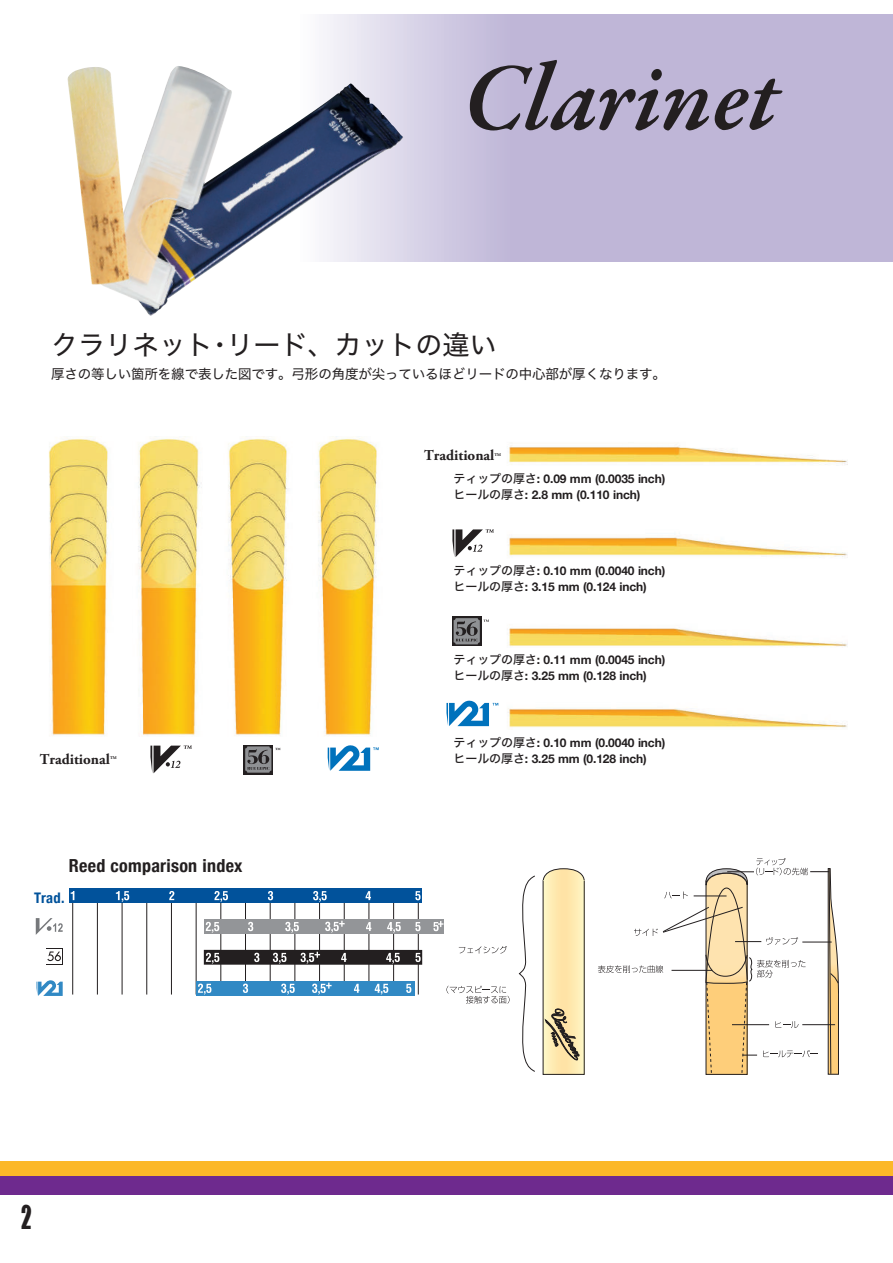
<style>
.page{position:relative;width:893px;height:1263px;background:#fff}
.page>*{position:absolute;margin:0;border:0;box-sizing:border-box;transform-origin:0 0}
.t1{font:italic 600 97.5px "Garamond Premr Pro";color:#231f20}
.t2{font:30px "Impact";color:#231f20;scale:.7 1}
.t3{font:27px "Hiragino Sans W4";color:#231f20}
.t4{font:700 condensed 18px "Helvetica Neue";letter-spacing:.015em;color:#231f20}
.t5{font:700 15px "Adobe Garamond Pro";color:#231f20}
.t6{font:700 condensed 14.55px "Helvetica Neue";color:#01529b}
.t7{font:13.5px "Hiragino Sans W4";letter-spacing:-.01em;color:#231f20}
.t8{font:700 12px/16.5px "Helvetica Neue";letter-spacing:-.01em;color:#231f20}
.t9{font:700 4.35px "Adobe Garamond Pro";color:#231f20}
.s1{font-family:"Hiragino Sans W5";font-weight:400}
</style>
<div class="page">
<svg style="left:323px;top:15px;width:570px;height:246px;background:#c3bbd9"></svg>
<div style="left:0;top:1161px;width:893px;height:15px;background:#fcb828"></div>
<div style="left:0;top:1176px;width:893px;height:19px;background:#6e2a8e"></div>
<svg style="left:150px;top:745px;width:42px;height:28px"></svg>
<svg style="left:452px;top:529px;width:42px;height:28px"></svg>
<svg style="left:452px;top:617px;width:29px;height:29px"></svg>
<div style="left:454px;top:618px;width:26px;height:26px;background:linear-gradient(to right,#929497,#8a8c8e);border-radius:2px"></div>
<svg style="left:456px;top:619px;width:33px;height:22px"></svg>
<img style="left:67px;top:66px;width:337px;height:250px">
<svg style="left:244px;top:745px;width:29px;height:29px"></svg>
<div style="left:245px;top:746px;width:26px;height:27px;background:#8f9194;border-radius:2px"></div>
<svg style="left:247px;top:749px;width:22px;height:21px"></svg>
<img style="left:49px;top:438px;width:60px;height:298px">
<img style="left:138px;top:438px;width:64px;height:298px">
<img style="left:228px;top:438px;width:60px;height:298px">
<img style="left:318px;top:438px;width:60px;height:298px">
<img style="left:509px;top:445px;width:339px;height:20px">
<img style="left:508px;top:536px;width:340px;height:21px">
<img style="left:509px;top:628px;width:339px;height:19px">
<img style="left:507px;top:708px;width:341px;height:20px">
<svg style="left:328px;top:745px;width:51px;height:26px"></svg>
<svg style="left:446px;top:700px;width:52px;height:26px"></svg>
<svg style="left:542px;top:868px;width:43px;height:14px"></svg>
<svg style="left:545px;top:882px;width:38px;height:191px;background:#feeab2"></svg>
<div style="left:543px;top:880px;width:42px;height:195px;border:1px solid #231f20"></div>
<svg style="left:545px;top:1008px;width:35px;height:52px;background:#c5b58b"></svg>
<svg style="left:446px;top:986px;width:64px;height:18px"></svg>
<svg style="left:459px;top:946px;width:48px;height:7px"></svg>
<svg style="left:519px;top:875px;width:16px;height:197px"></svg>
<svg style="left:598px;top:858px;width:241px;height:217px"></svg>
<hr style="left:72px;top:889px;width:1px;height:105px;background:#231f20">
<hr style="left:97px;top:889px;width:1px;height:105px;background:#231f20">
<hr style="left:147px;top:889px;width:1px;height:105px;background:#231f20">
<hr style="left:196px;top:889px;width:1px;height:105px;background:#231f20">
<hr style="left:245px;top:889px;width:1px;height:105px;background:#231f20">
<hr style="left:295px;top:889px;width:1px;height:105px;background:#231f20">
<hr style="left:344px;top:889px;width:1px;height:105px;background:#231f20">
<hr style="left:393px;top:889px;width:1px;height:105px;background:#231f20">
<hr style="left:122px;top:889px;width:1px;height:105px;background:#231f20">
<hr style="left:171px;top:889px;width:1px;height:105px;background:#231f20">
<hr style="left:220px;top:889px;width:1px;height:105px;background:#231f20">
<hr style="left:270px;top:889px;width:1px;height:105px;background:#231f20">
<hr style="left:319px;top:889px;width:1px;height:105px;background:#231f20">
<hr style="left:369px;top:889px;width:1px;height:105px;background:#231f20">
<hr style="left:418px;top:889px;width:1px;height:105px;background:#231f20">
<div style="left:70px;top:888px;width:352px;height:15px;background:#01529b"></div>
<svg style="left:71px;top:891px;width:3px;height:9px"></svg>
<svg style="left:116px;top:891px;width:13px;height:11px"></svg>
<svg style="left:169px;top:891px;width:5px;height:9px"></svg>
<svg style="left:214px;top:891px;width:14px;height:11px"></svg>
<svg style="left:268px;top:891px;width:5px;height:9px"></svg>
<svg style="left:313px;top:891px;width:14px;height:11px"></svg>
<svg style="left:366px;top:891px;width:5px;height:9px"></svg>
<svg style="left:415px;top:891px;width:6px;height:9px"></svg>
<svg style="left:46px;top:948px;width:17px;height:16px"></svg>
<div style="left:47px;top:949px;width:15px;height:15px;background:#fff"></div>
<svg style="left:47px;top:951px;width:14px;height:10px"></svg>
<div style="left:204px;top:950px;width:218px;height:15px;background:#231f20"></div>
<svg style="left:206px;top:953px;width:13px;height:11px"></svg>
<svg style="left:254px;top:953px;width:5px;height:9px"></svg>
<svg style="left:273px;top:953px;width:13px;height:11px"></svg>
<svg style="left:341px;top:953px;width:6px;height:9px"></svg>
<svg style="left:415px;top:953px;width:6px;height:9px"></svg>
<svg style="left:301px;top:952px;width:19px;height:12px"></svg>
<svg style="left:386px;top:953px;width:14px;height:11px"></svg>
<div style="left:204px;top:919px;width:240px;height:15px;background:#939598"></div>
<svg style="left:206px;top:922px;width:13px;height:11px"></svg>
<svg style="left:248px;top:922px;width:5px;height:9px"></svg>
<svg style="left:285px;top:922px;width:14px;height:11px"></svg>
<svg style="left:366px;top:922px;width:5px;height:9px"></svg>
<svg style="left:387px;top:922px;width:14px;height:11px"></svg>
<svg style="left:415px;top:922px;width:6px;height:9px"></svg>
<svg style="left:433px;top:921px;width:10px;height:10px"></svg>
<svg style="left:325px;top:921px;width:20px;height:12px"></svg>
<svg style="left:36px;top:918px;width:27px;height:17px"></svg>
<div style="left:196px;top:981px;width:218px;height:14px;background:#3189c4"></div>
<svg style="left:198px;top:983px;width:13px;height:11px"></svg>
<svg style="left:243px;top:983px;width:5px;height:10px"></svg>
<svg style="left:281px;top:983px;width:14px;height:11px"></svg>
<svg style="left:354px;top:984px;width:5px;height:9px"></svg>
<svg style="left:406px;top:984px;width:5px;height:9px"></svg>
<svg style="left:312px;top:982px;width:20px;height:12px"></svg>
<svg style="left:375px;top:984px;width:13px;height:10px"></svg>
<svg style="left:36px;top:980px;width:27px;height:16px"></svg>
<h1 class="t1" style="left:462px;top:38px;width:317px">Clarinet</h1>
<h3 class="t3" style="left:51px;top:320px;width:447px">クラリネット･リード、カットの違い</h3>
<p class="t7" style="left:51px;top:362px;width:616px">厚さの等しい箇所を線で表した図です。弓形の角度が尖っているほどリードの中心部が厚くなります。</p>
<p class="t5" style="left:424px;top:447px;width:72px">Traditional</p>
<p class="t9" style="left:494px;top:452px;width:8px">TM</p>
<p class="t8" style="left:454px;top:470px;width:213px"><span class="s1">ティップの厚さ</span>: 0.09 mm (0.0035 inch)<span class="s1">ヒールの厚さ</span>: 2.8 mm (0.110 inch)</p>
<p class="t8" style="left:454px;top:562px;width:213px"><span class="s1">ティップの厚さ</span>: 0.10 mm (0.0040 inch)<span class="s1">ヒールの厚さ</span>: 3.15 mm (0.124 inch)</p>
<p class="t8" style="left:454px;top:652px;width:213px"><span class="s1">ティップの厚さ</span>: 0.11 mm (0.0045 inch)<span class="s1">ヒールの厚さ</span>: 3.25 mm (0.128 inch)</p>
<p class="t8" style="left:454px;top:734px;width:213px"><span class="s1">ティップの厚さ</span>: 0.10 mm (0.0040 inch)</p>
<p class="t5" style="left:40px;top:750px;width:72px">Traditional</p>
<p class="t8" style="left:454px;top:751px;width:195px"><span class="s1">ヒールの厚さ</span>: 3.25 mm (0.128 inch)</p>
<p class="t9" style="left:110px;top:755px;width:8px">TM</p>
<h3 class="t4" style="left:69px;top:851px;width:175px">Reed comparison index</h3>
<p class="t6" style="left:34px;top:885px;width:32px">Trad.</p>
<h2 class="t2" style="left:21px;top:1194px;width:17px">2</h2>
</div>
